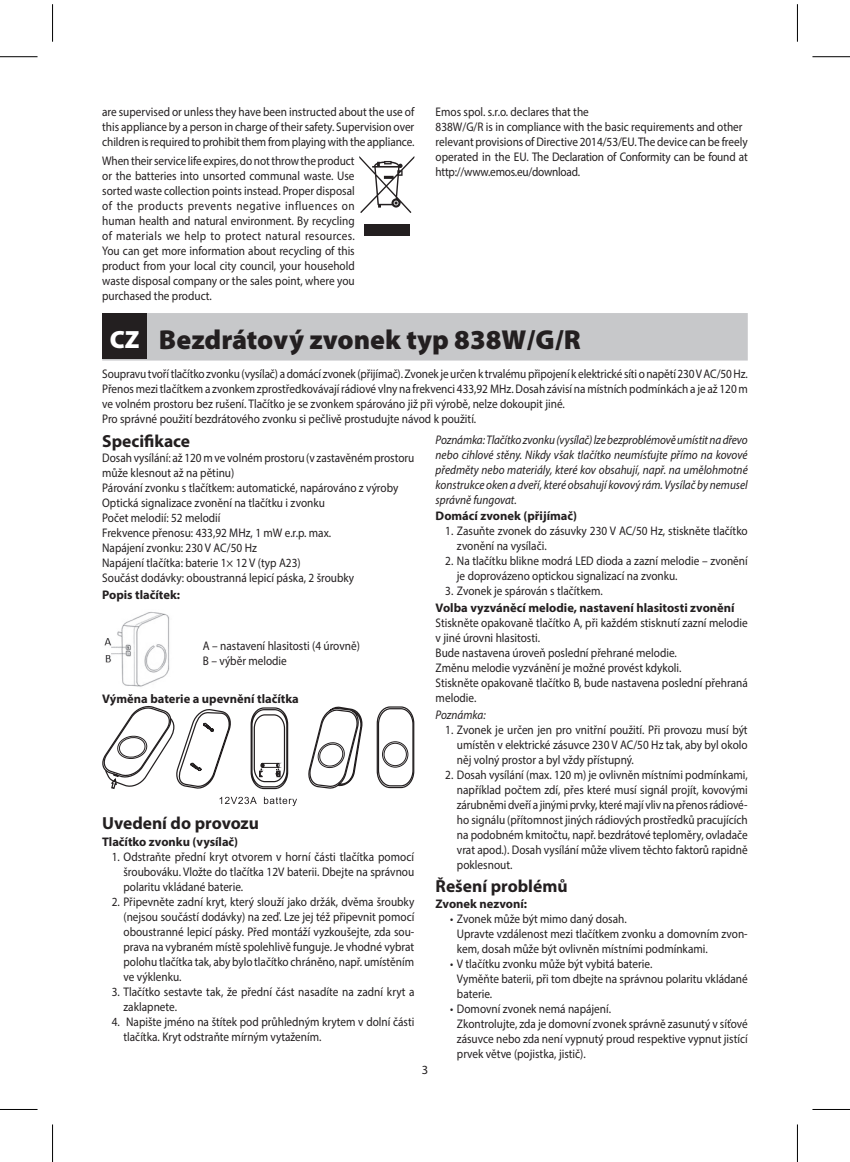
<style>
.page{position:relative;width:850px;height:1162px;background:#fff}
.page>*{position:absolute;margin:0;border:0;box-sizing:border-box;transform-origin:0 0}
.t1{font:900 27.5px "Myriad Pro";color:#231f20}
.t2{font:900 25px "Myriad Pro";color:#fff}
.t3{font:700 17.5px "Myriad Pro";color:#231f20}
.t4{font:12.5px/15px "Myriad Pro";color:#231f20;scale:.9 1}
.t5{font:italic 12.5px/15px "Myriad Pro";color:#231f20;text-align:justify;scale:.9 1}
.t6{font:700 12.5px "Myriad Pro";color:#231f20}
.t7{font:12.5px "Myriad Pro";color:#231f20}
</style>
<div class="page">
<div style="left:102px;top:313px;width:645px;height:47px;background:#c7c8ca"></div>
<div style="left:102px;top:314px;width:45px;height:45px;background:#231f20"></div>
<img style="left:104px;top:612px;width:66px;height:75px">
<svg style="left:102px;top:705px;width:313px;height:85px"></svg>
<svg style="left:219px;top:797px;width:37px;height:7px"></svg>
<svg style="left:264px;top:797px;width:33px;height:9px"></svg>
<svg style="left:359px;top:156px;width:55px;height:57px"></svg>
<div style="left:364px;top:224px;width:45px;height:12px;background:#231f20"></div>
<hr style="left:0;top:56px;width:38px;height:1px;background:#000">
<hr style="left:812px;top:56px;width:37px;height:1px;background:#000">
<hr style="left:0;top:1109px;width:38px;height:1px;background:#000">
<hr style="left:812px;top:1109px;width:37px;height:1px;background:#000">
<hr style="left:52px;top:4px;width:1px;height:38px;background:#000">
<hr style="left:52px;top:1124px;width:1px;height:38px;background:#000">
<hr style="left:796px;top:4px;width:1px;height:38px;background:#000">
<hr style="left:796px;top:1124px;width:1px;height:38px;background:#000">
<p class="t4" style="left:102px;top:104px;width:348px;text-align:justify">are supervised or unless they have been instructed about the use of this appliance by a person in charge of their safety. Supervision over children is required to prohibit them from playing with the appliance.</p>
<p class="t4" style="left:102px;top:153px;width:282px;text-align:justify">When their service life expires, do not throw the product or the batteries into unsorted communal waste. Use sorted waste collection points instead. Proper disposal of the products prevents negative influences on human health and natural environment. By recycling of materials we help to protect natural resources.<br>You can get more information about recycling of this product from your local city council, your household waste disposal company or the sales point, where you purchased the product.</p>
<h1 class="t1" style="left:159px;top:321px;width:423px">Bezdrátový zvonek typ 838W/G/R</h1>
<p class="t4" style="left:102px;top:366px;width:718px">Soupravu tvoří tlačítko zvonku (vysílač) a domácí zvonek (přijímač). Zvonek je určen k trvalému připojení k elektrické síti o napětí 230 V AC/50 Hz.<br>Přenos mezi tlačítkem a zvonkem zprostředkovávají rádiové vlny na frekvenci 433,92 MHz. Dosah závisí na místních podmínkách a je až 120 m ve volném prostoru bez rušení. Tlačítko je se zvonkem spárováno již při výrobě, nelze dokoupit jiné.<br>Pro správné použití bezdrátového zvonku si pečlivě prostudujte návod k použití.</p>
<p class="t4" style="left:435px;top:104px;width:348px">Emos spol. s.r.o. declares that the<br>838W/G/R is in compliance with the basic requirements and other relevant provisions of Directive 2014/53/EU. The device can be freely operated in the EU. The Declaration of Conformity can be found at http://www.emos.eu/download.</p>
<h2 class="t2" style="left:110px;top:323px;width:31px">CZ</h2>
<h3 class="t3" style="left:102px;top:430px;width:89px">Specifikace</h3>
<p class="t4" style="left:102px;top:450px;width:348px">Dosah vysílání: až 120 m ve volném prostoru (v zastavěném prostoru může klesnout až na pětinu)<br>Párování zvonku s tlačítkem: automatické, napárováno z výroby Optická signalizace zvonění na tlačítku i zvonku<br>Počet melodií: 52 melodií<br>Frekvence přenosu: 433,92 MHz, 1 mW e.r.p. max.<br>Napájení zvonku: 230 V AC/50 Hz<br>Napájení tlačítka: baterie 1× 12 V (typ A23)<br>Součást dodávky: oboustranná lepicí páska, 2 šroubky</p>
<p class="t6" style="left:102px;top:587px;width:79px">Popis tlačítek:</p>
<p class="t4" style="left:203px;top:638px;width:176px">A – nastavení hlasitosti (4 úrovně)<br>B – výběr melodie</p>
<p class="t6" style="left:102px;top:691px;width:198px">Výměna baterie a upevnění tlačítka</p>
<h3 class="t3" style="left:102px;top:811px;width:158px">Uvedení do provozu</h3>
<p class="t6" style="left:102px;top:833px;width:137px">Tlačítko zvonku (vysílač)</p>
<p class="t4" style="left:123px;top:848px;width:324px;text-align:justify;text-indent:-12px">1. Odstraňte přední kryt otvorem v horní části tlačítka pomocí šroubováku. Vložte do tlačítka 12V baterii. Dbejte na správnou polaritu vkládané baterie.</p>
<p class="t4" style="left:123px;top:893px;width:324px;text-align:justify;text-indent:-12px">2. Připevněte zadní kryt, který slouží jako držák, dvěma šroubky (nejsou součástí dodávky) na zeď. Lze jej též připevnit pomocí oboustranné lepicí pásky. Před montáží vyzkoušejte, zda sou&shy;prava na vybraném místě spolehlivě funguje. Je vhodné vybrat polohu tlačítka tak, aby bylo tlačítko chráněno, např. umístěním ve výklenku.</p>
<p class="t4" style="left:123px;top:983px;width:325px;text-indent:-12px">3. Tlačítko sestavte tak, že přední část nasadíte na zadní kryt a zaklapnete.</p>
<p class="t4" style="left:123px;top:1013px;width:324px;text-indent:-12px">4. Napište jméno na štítek pod průhledným krytem v dolní části tlačítka. Kryt odstraňte mírným vytažením.</p>
<p class="t7" style="left:421px;top:1062px;width:8px">3</p>
<p class="t5" style="left:435px;top:432px;width:348px">Poznámka: Tlačítko zvonku (vysílač) lze bezproblémově umístit na dřevo nebo cihlové stěny. Nikdy však tlačítko neumísťujte přímo na kovové předměty nebo materiály, které kov obsahují, např. na umělohmotné konstrukce oken a dveří, které obsahují kovový rám. Vysílač by nemusel správně fungovat.</p>
<p class="t6" style="left:435px;top:508px;width:143px">Domácí zvonek (přijímač)</p>
<p class="t4" style="left:456px;top:523px;width:324px;text-indent:-12px">1. Zasuňte zvonek do zásuvky 230 V AC/50 Hz, stiskněte tlačítko zvonění na vysílači.</p>
<p class="t4" style="left:456px;top:553px;width:324px;text-indent:-12px">2. Na tlačítku blikne modrá LED dioda a zazní melodie – zvonění je doprovázeno optickou signalizací na zvonku.</p>
<p class="t4" style="left:445px;top:583px;width:177px">3. Zvonek je spárován s tlačítkem.</p>
<p class="t6" style="left:435px;top:600px;width:300px">Volba vyzváněcí melodie, nastavení hlasitosti zvonění</p>
<p class="t4" style="left:435px;top:615px;width:348px">Stiskněte opakovaně tlačítko A, při každém stisknutí zazní melodie v jiné úrovni hlasitosti.<br>Bude nastavena úroveň poslední přehrané melodie.<br>Změnu melodie vyzvánění je možné provést kdykoli.<br>Stiskněte opakovaně tlačítko B, bude nastavena poslední přehraná melodie.</p>
<p class="t5" style="left:435px;top:706px;width:57px">Poznámka:</p>
<p class="t4" style="left:456px;top:721px;width:324px;text-align:justify;text-indent:-12px">1. Zvonek je určen jen pro vnitřní použití. Při provozu musí být umístěn v elektrické zásuvce 230 V AC/50 Hz tak, aby byl okolo něj volný prostor a byl vždy přístupný.</p>
<p class="t4" style="left:456px;top:766px;width:324px;text-align:justify;text-indent:-12px">2. Dosah vysílání (max. 120 m) je ovlivněn místními podmínkami, například počtem zdí, přes které musí signál projít, kovovými zárubněmi dveří a jinými prvky, které mají vliv na přenos rádiové&shy;ho signálu (přítomnost jiných rádiových prostředků pracujících na podobném kmitočtu, např. bezdrátové teploměry, ovladače vrat apod.). Dosah vysílání může vlivem těchto faktorů rapidně poklesnout.</p>
<h3 class="t3" style="left:435px;top:874px;width:133px">Řešení problémů</h3>
<p class="t6" style="left:435px;top:896px;width:93px">Zvonek nezvoní:</p>
<p class="t4" style="left:456px;top:911px;width:324px;text-indent:-7px">• Zvonek může být mimo daný dosah.<br>Upravte vzdálenost mezi tlačítkem zvonku a domovním zvon&shy;kem, dosah může být ovlivněn místními podmínkami.</p>
<p class="t4" style="left:456px;top:956px;width:324px;text-indent:-7px">• V tlačítku zvonku může být vybitá baterie.<br>Vyměňte baterii, při tom dbejte na správnou polaritu vkládané baterie.</p>
<p class="t4" style="left:456px;top:1001px;width:324px;text-indent:-7px">• Domovní zvonek nemá napájení.<br>Zkontrolujte, zda je domovní zvonek správně zasunutý v síťové zásuvce nebo zda není vypnutý proud respektive vypnut jistící prvek větve (pojistka, jistič).</p>
</div>
